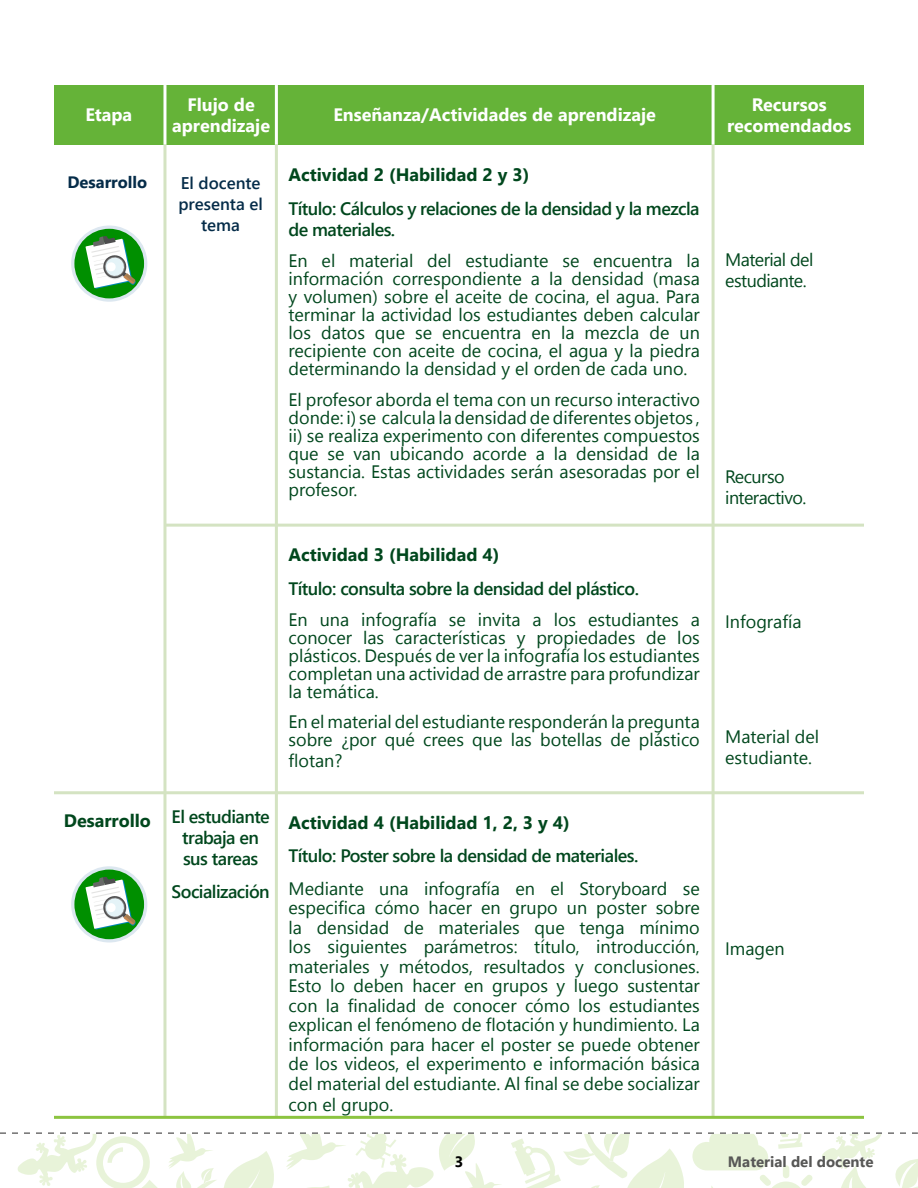
<style>
.page{position:relative;width:918px;height:1188px;background:#fff}
.page>*{position:absolute;margin:0;border:0;box-sizing:border-box;transform-origin:0 0}
.t1{font:18px/18px "Segoe UI";color:#00471d;text-align:justify}
.t2{font:600 18px/21px "Segoe UI";letter-spacing:-.03em;color:#00471d}
.t3{font:700 18px/21px "Segoe UI";color:#fff;text-align:center}
.t4{font:700 18px "Segoe UI";color:#00471d}
.t5{font:18px/21px "Segoe UI";letter-spacing:-.03em;color:#00471d}
.t6{font:600 16.95px/21px "Segoe UI";color:#052c49;text-align:center}
.t7{font:700 16.5px "Segoe UI";color:#052c49}
.t8{font:700 15px "Segoe UI";color:#575756}
.t9{font:700 15px "Segoe UI";color:#000}
.s1{font-weight:700}
</style>
<div class="page">
<svg style="left:0;top:1132px;width:918px;height:56px"></svg>
<div style="left:54px;top:85px;width:810px;height:60px;background:#65b338"></div>
<hr style="left:163px;top:85px;width:3px;height:60px;background:#fff">
<hr style="left:275px;top:85px;width:3px;height:60px;background:#fff">
<hr style="left:712px;top:85px;width:3px;height:60px;background:#fff">
<hr style="left:163px;top:145px;width:3px;height:972px;background:#d4e3c2">
<hr style="left:275px;top:145px;width:3px;height:972px;background:#d4e3c2">
<hr style="left:165px;top:524px;width:699px;height:3px;background:#d4e3c2">
<hr style="left:54px;top:791px;width:810px;height:3px;background:#d4e3c2">
<hr style="left:712px;top:145px;width:3px;height:972px;background:#d4e3c2">
<hr style="left:54px;top:1116px;width:810px;height:3px;background:#8cc440">
<svg style="left:71px;top:226px;width:76px;height:76px"></svg>
<div style="left:74px;top:229px;width:70px;height:69px;background:#008f00;border-radius:50%"></div>
<svg style="left:86px;top:236px;width:50px;height:53px"></svg>
<svg style="left:71px;top:866px;width:76px;height:76px"></svg>
<div style="left:74px;top:870px;width:70px;height:69px;background:#008f00;border-radius:50%"></div>
<svg style="left:86px;top:877px;width:50px;height:53px"></svg>
<p class="t3" style="left:85px;top:104px;width:48px">Etapa</p>
<p class="t3" style="left:172px;top:94px;width:99px">Flujo de aprendizaje</p>
<p class="t3" style="left:727px;top:94px;width:126px">Recursos recomendados</p>
<p class="t3" style="left:333px;top:104px;width:324px">Enseñanza/Actividades de aprendizaje</p>
<p class="t7" style="left:67px;top:169px;width:81px">Desarrollo</p>
<p class="t6" style="left:178px;top:172px;width:86px">El docente presenta el tema</p>
<p class="t4" style="left:289px;top:160px;width:243px">Actividad 2 (Habilidad 2 y 3)</p>
<p class="t2" style="left:289px;top:198px;width:413px">Título: Cálculos y relaciones de la densidad y la mezcla de materiales.</p>
<p class="t1" style="left:289px;top:251px;width:413px">En el material del estudiante se encuentra la información correspondiente a la densidad (masa y volumen) sobre el aceite de cocina, el agua. Para terminar la actividad los estudiantes deben calcular los datos que se encuentra en la mezcla de un recipiente con aceite de cocina, el agua y la piedra determinando la densidad y el orden de cada uno.</p>
<p class="t1" style="left:289px;top:390px;width:413px">El profesor aborda el tema con un recurso interactivo donde: i) se calcula la densidad de diferentes objetos , ii) se realiza experimento con diferentes compuestos que se van ubicando acorde a la densidad de la sustancia. Estas actividades serán asesoradas por el profesor.</p>
<p class="t2" style="left:182px;top:805px;width:89px;text-indent:-118px"><span class="s1">Desarrollo</span> El estudiante trabaja en sus tareas</p>
<p class="t2" style="left:172px;top:881px;width:100px">Socialización</p>
<p class="t4" style="left:289px;top:540px;width:213px">Actividad 3 (Habilidad 4)</p>
<p class="t2" style="left:289px;top:578px;width:352px">Título: consulta sobre la densidad del plástico.</p>
<p class="t1" style="left:289px;top:610px;width:413px">En una infografía se invita a los estudiantes a conocer las características y propiedades de los plásticos. Después de ver la infografía los estudiantes completan una actividad de arrastre para profundizar la temática.</p>
<p class="t1" style="left:289px;top:713px;width:413px">En el material del estudiante responderán la pregunta sobre ¿por qué crees que las botellas de plástico</p>
<p class="t1" style="left:289px;top:752px;width:56px">flotan?</p>
<p class="t4" style="left:289px;top:808px;width:283px">Actividad 4 (Habilidad 1, 2, 3 y 4)</p>
<p class="t2" style="left:289px;top:845px;width:351px">Título: Poster sobre la densidad de materiales.</p>
<p class="t1" style="left:289px;top:878px;width:413px;line-height:19.6px">Mediante una infografía en el Storyboard se especifica cómo hacer en grupo un poster sobre la densidad de materiales que tenga mínimo los siguientes parámetros: título, introducción, materiales y métodos, resultados y conclusiones.<br>Esto lo deben hacer en grupos y luego sustentar con la finalidad de conocer cómo los estudiantes explican el fenómeno de flotación y hundimiento. La información para hacer el poster se puede obtener de los videos, el experimento e información básica del material del estudiante. Al final se debe socializar con el grupo.</p>
<p class="t5" style="left:725px;top:249px;width:90px">Material del estudiante.</p>
<p class="t5" style="left:725px;top:466px;width:83px">Recurso interactivo.</p>
<p class="t1" style="left:725px;top:612px;width:78px">Infografía</p>
<p class="t1" style="left:725px;top:726px;width:96px;line-height:21px">Material del estudiante.</p>
<p class="t1" style="left:725px;top:940px;width:61px">Imagen</p>
<p class="t9" style="left:455px;top:1150px;width:10px">3</p>
<p class="t8" style="left:728px;top:1149px;width:147px">Material del docente</p>
</div>
